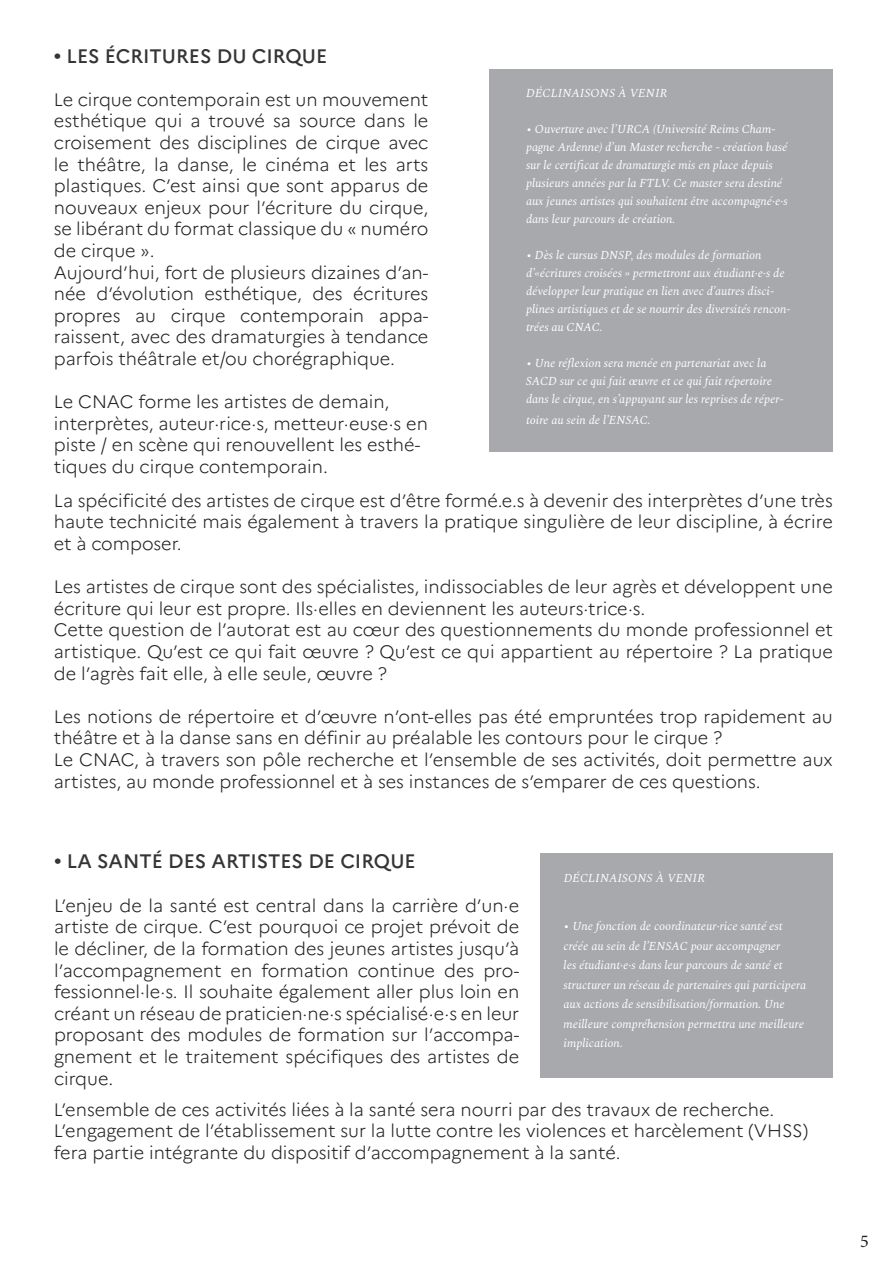
<style>
.page{position:relative;width:893px;height:1263px;background:#fff}
.page>*{position:absolute;margin:0;border:0;box-sizing:border-box;transform-origin:0 0}
.t1{font:500 19.5px "Marianne";color:#343537}
.t2{font:300 18px/21.6px "Marianne";color:#231f20;text-align:justify}
.t3{font:18px "Minion Pro";color:#231f20}
.t4{font:italic 12px/18px "Spectral";color:#fff}
</style>
<div class="page">
<div style="left:489px;top:69px;width:344px;height:383px;background:#a8a9ad"></div>
<div style="left:540px;top:854px;width:293px;height:224px;background:#a8a9ad"></div>
<p class="t1" style="left:54px;top:44px;width:275px">• LES ÉCRITURES DU CIRQUE</p>
<p class="t2" style="left:54px;top:88px;width:376px">Le cirque contemporain est un mouvement esthétique qui a trouvé sa source dans le croisement des disciplines de cirque avec le théâtre, la danse, le cinéma et les arts plastiques. C’est ainsi que sont apparus de nouveaux enjeux pour l’écriture du cirque, se libérant du format classique du « numéro de cirque ».</p>
<p class="t2" style="left:54px;top:261px;width:376px">Aujourd’hui, fort de plusieurs dizaines d’an&shy;née d’évolution esthétique, des écritures propres au cirque contemporain appa&shy;raissent, avec des dramaturgies à tendance parfois théâtrale et/ou chorégraphique.</p>
<p class="t2" style="left:54px;top:391px;width:376px;text-align:left">Le CNAC forme les artistes de demain, interprètes, auteur·rice·s, metteur·euse·s en piste / en scène qui renouvellent les esthé&shy;tiques du cirque contemporain.</p>
<p class="t2" style="left:54px;top:489px;width:780px">La spécificité des artistes de cirque est d’être formé.e.s à devenir des interprètes d’une très haute technicité mais également à travers la pratique singulière de leur discipline, à écrire et à composer.</p>
<p class="t2" style="left:54px;top:576px;width:780px">Les artistes de cirque sont des spécialistes, indissociables de leur agrès et développent une écriture qui leur est propre. Ils·elles en deviennent les auteurs·trice·s.</p>
<p class="t2" style="left:54px;top:619px;width:780px">Cette question de l’autorat est au cœur des questionnements du monde professionnel et artistique. Qu’est ce qui fait œuvre ? Qu’est ce qui appartient au répertoire ? La pratique de l’agrès fait elle, à elle seule, œuvre ?</p>
<p class="t2" style="left:54px;top:705px;width:780px">Les notions de répertoire et d’œuvre n’ont-elles pas été empruntées trop rapidement au théâtre et à la danse sans en définir au préalable les contours pour le cirque ?</p>
<p class="t2" style="left:54px;top:749px;width:780px">Le CNAC, à travers son pôle recherche et l’ensemble de ses activités, doit permettre aux artistes, au monde professionnel et à ses instances de s’emparer de ces questions.</p>
<p class="t4" style="left:526px;top:83px;width:143px">DÉCLINAISONS À VENIR</p>
<p class="t4" style="left:526px;top:119px;width:263px">• Ouverture avec l’URCA (Université Reims Cham&shy;pagne Ardenne) d’un Master recherche - création basé sur le certificat de dramaturgie mis en place depuis plusieurs années par la FTLV. Ce master sera destiné aux jeunes artistes qui souhaitent être accompagné·e·s dans leur parcours de création.</p>
<p class="t4" style="left:526px;top:245px;width:266px">• Dès le cursus DNSP, des modules de formation d’«écritures croisées » permettront aux étudiant·e·s de développer leur pratique en lien avec d’autres disci&shy;plines artistiques et de se nourrir des diversités rencon&shy;trées au CNAC.</p>
<p class="t4" style="left:526px;top:353px;width:259px">• Une réflexion sera menée en partenariat avec la<br>SACD sur ce qui fait œuvre et ce qui fait répertoire dans le cirque, en s’appuyant sur les reprises de réper-</p>
<p class="t4" style="left:526px;top:410px;width:126px">toire au sein de l’ENSAC.</p>
<p class="t1" style="left:54px;top:850px;width:363px">• LA SANTÉ DES ARTISTES DE CIRQUE</p>
<p class="t2" style="left:54px;top:894px;width:467px">L’enjeu de la santé est central dans la carrière d’un·e artiste de cirque. C’est pourquoi ce projet prévoit de le décliner, de la formation des jeunes artistes jusqu’à l’accompagnement en formation continue des pro&shy;fessionnel·le·s. Il souhaite également aller plus loin en créant un réseau de praticien·ne·s spécialisé·e·s en leur proposant des modules de formation sur l’accompa&shy;gnement et le traitement spécifiques des artistes de cirque.</p>
<p class="t2" style="left:54px;top:1098px;width:722px">L’ensemble de ces activités liées à la santé sera nourri par des travaux de recherche.</p>
<p class="t2" style="left:54px;top:1120px;width:756px">L’engagement de l’établissement sur la lutte contre les violences et harcèlement (VHSS)</p>
<p class="t2" style="left:54px;top:1141px;width:568px">fera partie intégrante du dispositif d’accompagnement à la santé.</p>
<p class="t4" style="left:564px;top:868px;width:143px">DÉCLINAISONS À VENIR</p>
<p class="t4" style="left:564px;top:915px;width:244px;line-height:19.5px">• Une fonction de coordinateur·rice santé est créée au sein de l’ENSAC pour accompagner<br>les étudiant·e·s dans leur parcours de santé et structurer un réseau de partenaires qui participera aux actions de sensibilisation/formation. Une meilleure compréhension permettra une meilleure implication.</p>
<p class="t3" style="left:860px;top:1229px;width:10px">5</p>
</div>
